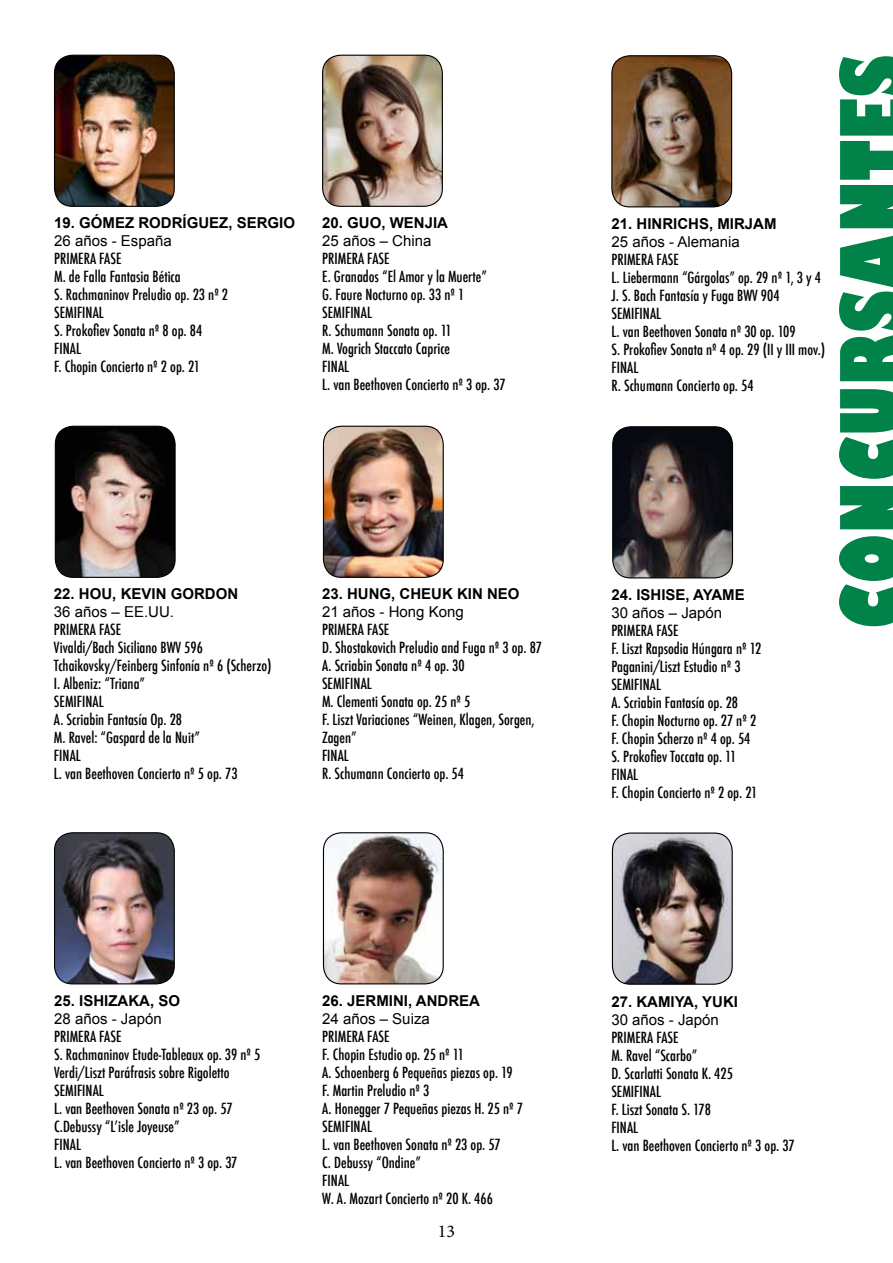
<style>
.page{position:relative;width:893px;height:1263px;background:#fff}
.page>*{position:absolute;margin:0;border:0;box-sizing:border-box;transform-origin:0 0}
.t1{font:800 90px "Gill Sans";color:#008249;scale:.65 1}
.t2{font:18px "Minion Pro";color:#000}
.t3{font:500 condensed 15px/18px "Futura";color:#000}
.t4{font:700 15px "Arial";color:#000}
.t5{font:15px "Arial";color:#000}
</style>
<div class="page">
<img style="left:55px;top:55px;width:119px;height:151px">
<div style="left:54px;top:55px;width:121px;height:152px;border:1px solid #000;border-radius:18px"></div>
<img style="left:323px;top:55px;width:119px;height:151px">
<div style="left:322px;top:55px;width:121px;height:152px;border:1px solid #000;border-radius:18px"></div>
<img style="left:612px;top:56px;width:120px;height:151px">
<div style="left:611px;top:55px;width:121px;height:152px;border:1px solid #000;border-radius:18px"></div>
<img style="left:323px;top:426px;width:120px;height:151px">
<div style="left:323px;top:426px;width:121px;height:152px;border:1px solid #000;border-radius:18px"></div>
<img style="left:613px;top:427px;width:119px;height:151px">
<div style="left:612px;top:426px;width:121px;height:152px;border:1px solid #000;border-radius:18px"></div>
<img style="left:55px;top:833px;width:119px;height:151px">
<div style="left:54px;top:832px;width:121px;height:152px;border:1px solid #000;border-radius:18px"></div>
<img style="left:323px;top:833px;width:120px;height:151px">
<div style="left:323px;top:832px;width:121px;height:152px;border:1px solid #000;border-radius:18px"></div>
<img style="left:612px;top:834px;width:120px;height:150px">
<div style="left:612px;top:832px;width:121px;height:153px;border:1px solid #000;border-radius:18px"></div>
<img style="left:55px;top:426px;width:120px;height:151px">
<div style="left:55px;top:426px;width:121px;height:152px;border:1px solid #000;border-radius:18px"></div>
<p class="t4" style="left:54px;top:213px;width:242px">19. GÓMEZ RODRÍGUEZ, SERGIO</p>
<p class="t5" style="left:54px;top:231px;width:119px">26 años - España</p>
<p class="t3" style="left:54px;top:250px;width:175px">PRIMERA FASE<br>M. de Falla Fantasia Bética<br>S. Rachmaninov Preludio op. 23 nº 2<br>SEMIFINAL<br>S. Prokofiev Sonata nº 8 op. 84<br>FINAL<br>F. Chopin Concierto nº 2 op. 21</p>
<p class="t4" style="left:322px;top:213px;width:127px">20. GUO, WENJIA</p>
<p class="t5" style="left:322px;top:231px;width:111px">25 años – China</p>
<p class="t3" style="left:322px;top:250px;width:185px">PRIMERA FASE<br>E. Granados “El Amor y la Muerte”<br>G. Faure Nocturno op. 33 nº 1<br>SEMIFINAL<br>R. Schumann Sonata op. 11<br>M. Vogrich Staccato Caprice<br>FINAL<br>L. van Beethoven Concierto nº 3 op. 37</p>
<p class="t4" style="left:54px;top:584px;width:186px">22. HOU, KEVIN GORDON</p>
<p class="t5" style="left:54px;top:602px;width:122px">36 años – EE.UU.</p>
<p class="t3" style="left:54px;top:621px;width:219px">PRIMERA FASE<br>Vivaldi/Bach Siciliano BWV 596<br>Tchaikovsky/Feinberg Sinfonía nº 6 (Scherzo)<br>I. Albeniz: “Triana”<br>SEMIFINAL<br>A. Scriabin Fantasía Op. 28<br>M. Ravel: “Gaspard de la Nuit”<br>FINAL<br>L. van Beethoven Concierto nº 5 op. 73</p>
<p class="t4" style="left:322px;top:584px;width:199px">23. HUNG, CHEUK KIN NEO</p>
<p class="t5" style="left:322px;top:602px;width:143px">21 años - Hong Kong</p>
<p class="t3" style="left:322px;top:621px;width:221px">PRIMERA FASE<br>D. Shostakovich Preludio and Fuga nº 3 op. 87<br>A. Scriabin Sonata nº 4 op. 30<br>SEMIFINAL<br>M. Clementi Sonata op. 25 nº 5<br>F. Liszt Variaciones “Weinen, Klagen, Sorgen,<br>Zagen”<br>FINAL<br>R. Schumann Concierto op. 54</p>
<p class="t4" style="left:611px;top:214px;width:167px">21. HINRICHS, MIRJAM</p>
<p class="t5" style="left:611px;top:232px;width:130px">25 años - Alemania</p>
<p class="t3" style="left:611px;top:251px;width:215px">PRIMERA FASE<br>L. Liebermann “Gárgolas” op. 29 nº 1, 3 y 4<br>J. S. Bach Fantasía y Fuga BWV 904<br>SEMIFINAL<br>L. van Beethoven Sonata nº 30 op. 109<br>S. Prokofiev Sonata nº 4 op. 29 (II y III mov.)<br>FINAL<br>R. Schumann Concierto op. 54</p>
<p class="t4" style="left:611px;top:585px;width:135px">24. ISHISE, AYAME</p>
<p class="t5" style="left:611px;top:603px;width:112px">30 años – Japón</p>
<p class="t3" style="left:611px;top:621px;width:151px">PRIMERA FASE<br>F. Liszt Rapsodia Húngara nº 12<br>Paganini/Liszt Estudio nº 3<br>SEMIFINAL<br>A. Scriabin Fantasía op. 28<br>F. Chopin Nocturno op. 27 nº 2<br>F. Chopin Scherzo nº 4 op. 54<br>S. Prokofiev Toccata op. 11<br>FINAL<br>F. Chopin Concierto nº 2 op. 21</p>
<h1 class="t1" style="left:818px;top:629px;width:885px;rotate:-90deg">CONCURSANTES</h1>
<p class="t4" style="left:54px;top:991px;width:127px">25. ISHIZAKA, SO</p>
<p class="t5" style="left:54px;top:1009px;width:109px">28 años - Japón</p>
<p class="t3" style="left:54px;top:1027px;width:208px">PRIMERA FASE<br>S. Rachmaninov Etude-Tableaux op. 39 nº 5<br>Verdi/Liszt Paráfrasis sobre Rigoletto<br>SEMIFINAL<br>L. van Beethoven Sonata nº 23 op. 57<br>C.Debussy “L’isle Joyeuse”<br>FINAL<br>L. van Beethoven Concierto nº 3 op. 37</p>
<p class="t4" style="left:322px;top:991px;width:159px">26. JERMINI, ANDREA</p>
<p class="t5" style="left:322px;top:1009px;width:109px">24 años – Suiza</p>
<p class="t3" style="left:322px;top:1027px;width:202px">PRIMERA FASE<br>F. Chopin Estudio op. 25 nº 11<br>A. Schoenberg 6 Pequeñas piezas op. 19<br>F. Martin Preludio nº 3<br>A. Honegger 7 Pequeñas piezas H. 25 nº 7<br>SEMIFINAL<br>L. van Beethoven Sonata nº 23 op. 57<br>C. Debussy “Ondine”<br>FINAL<br>W. A. Mozart Concierto nº 20 K. 466</p>
<p class="t2" style="left:438px;top:1219px;width:19px">13</p>
<p class="t4" style="left:611px;top:991px;width:128px">27. KAMIYA, YUKI</p>
<p class="t5" style="left:611px;top:1009px;width:109px">30 años - Japón</p>
<p class="t3" style="left:611px;top:1028px;width:185px">PRIMERA FASE<br>M. Ravel “Scarbo”<br>D. Scarlatti Sonata K. 425<br>SEMIFINAL<br>F. Liszt Sonata S. 178<br>FINAL<br>L. van Beethoven Concierto nº 3 op. 37</p>
</div>
